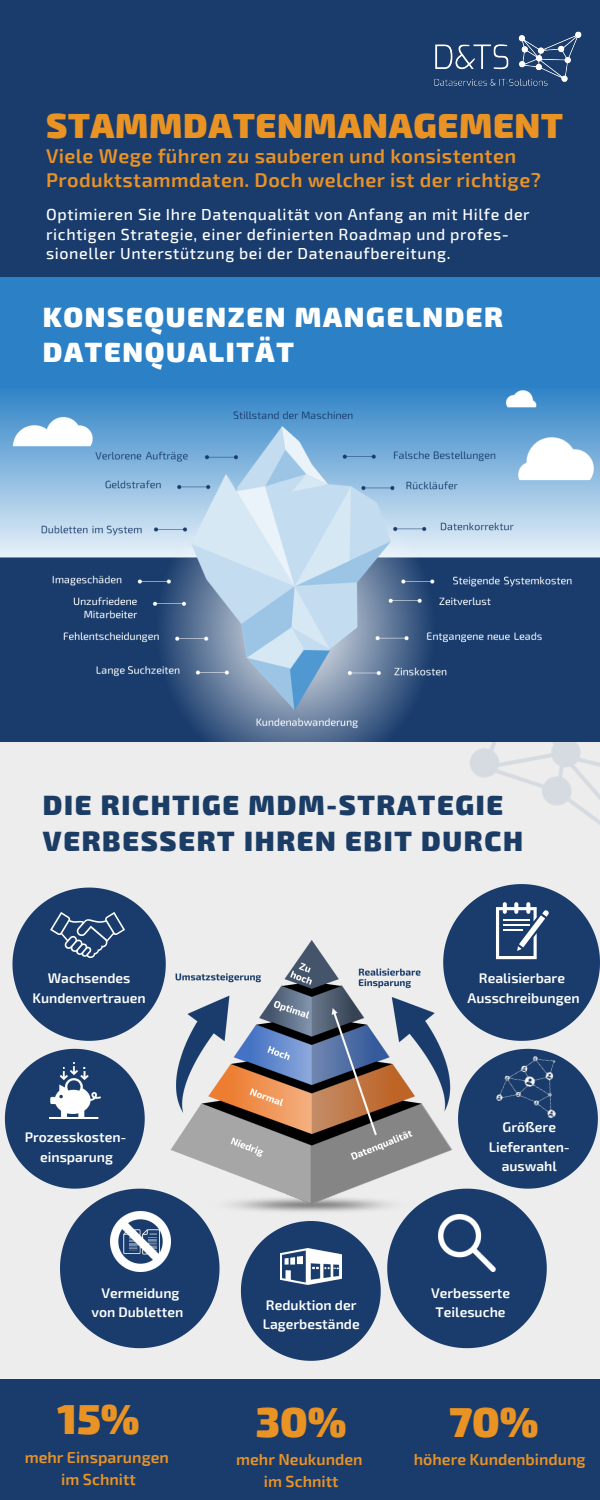
<style>
.page{position:relative;width:600px;height:1500px;background:#193c6c}
.page>*{position:absolute;margin:0;border:0;box-sizing:border-box;transform-origin:0 0}
.t1{font:900 42px "Exo 2";color:#ea9325}
.t2{font:900 35px "Exo 2";letter-spacing:.02em;color:#ea9325}
.t3{font:900 28px/35.2px "Exo 2";letter-spacing:.06em;color:#1b3c65}
.t4{font:900 28px/35px "Exo 2";letter-spacing:.06em;color:#fff}
.t5{font:600 20px/23.2px "Exo 2";letter-spacing:.02em;color:#ea9325}
.t6{font:500 16px/19.5px "Exo 2";letter-spacing:.04em;color:#fff}
.t7{font:600 16px/21.9px "Exo 2";color:#ea9325;text-align:center}
.t8{font:600 14px/19.5px "Exo 2";color:#fff;text-align:center}
</style>
<div class="page">
<div style="left:0;top:736px;width:600px;height:643px;background:#ededed"></div>
<img style="left:451px;top:741px;width:149px;height:84px">
<svg style="left:5px;top:1049px;width:215px;height:299px"></svg>
<svg style="left:241px;top:1221px;width:140px;height:140px"></svg>
<svg style="left:387px;top:1062px;width:211px;height:286px"></svg>
<img style="left:516px;top:1048px;width:53px;height:71px">
<img style="left:439px;top:1215px;width:57px;height:57px">
<img style="left:281px;top:1248px;width:61px;height:36px">
<img style="left:111px;top:1215px;width:60px;height:56px">
<img style="left:50px;top:1063px;width:50px;height:56px">
<img style="left:426px;top:15px;width:166px;height:83px">
<svg style="left:12px;top:888px;width:150px;height:153px"></svg>
<svg style="left:446px;top:884px;width:154px;height:157px"></svg>
<img style="left:0;top:388px;width:600px;height:353px">
<div style="left:0;top:278px;width:600px;height:110px;background:#2b80c6"></div>
<img style="left:111px;top:940px;width:405px;height:275px">
<h2 class="t2" style="left:46px;top:102px;width:518px">STAMMDATENMANAGEMENT</h2>
<h3 class="t5" style="left:46px;top:144px;width:496px">Viele Wege führen zu sauberen und konsistenten<br>Produktstammdaten. Doch welcher ist der richtige?</h3>
<p class="t6" style="left:46px;top:204px;width:485px">Optimieren Sie Ihre Datenqualität von Anfang an mit Hilfe der richtigen Strategie, einer definierten Roadmap und profes&shy;sioneller Unterstützung bei der Datenaufbereitung.</p>
<h3 class="t4" style="left:43px;top:298px;width:462px">KONSEQUENZEN MANGELNDER<br>DATENQUALITÄT</h3>
<h3 class="t3" style="left:43px;top:786px;width:482px">DIE RICHTIGE MDM-STRATEGIE<br>VERBESSERT IHREN EBIT DURCH</h3>
<p class="t8" style="left:32px;top:968px;width:115px">Wachsendes<br>Kundenvertrauen</p>
<p class="t8" style="left:25px;top:1127px;width:103px">Prozesskosten&shy;einsparung</p>
<p class="t8" style="left:91px;top:1282px;width:93px">Vermeidung von Dubletten</p>
<p class="t8" style="left:263px;top:1294px;width:99px;text-align:left">Reduktion der<br>Lagerbestände</p>
<p class="t8" style="left:467px;top:968px;width:114px">Realisierbare<br>Ausschreibungen</p>
<p class="t8" style="left:489px;top:1117px;width:83px">Größere<br>Lieferanten&shy;auswahl</p>
<p class="t8" style="left:431px;top:1282px;width:81px">Verbesserte<br>Teilesuche</p>
<h1 class="t1" style="left:58px;top:1392px;width:84px">15%</h1>
<h1 class="t1" style="left:256px;top:1394px;width:92px">30%</h1>
<h1 class="t1" style="left:449px;top:1394px;width:91px">70%</h1>
<p class="t7" style="left:236px;top:1448px;width:128px">mehr Neukunden im Schnitt</p>
<p class="t7" style="left:414px;top:1448px;width:173px">höhere Kundenbindung</p>
<p class="t7" style="left:25px;top:1446px;width:146px">mehr Einsparungen im Schnitt</p>
</div>
